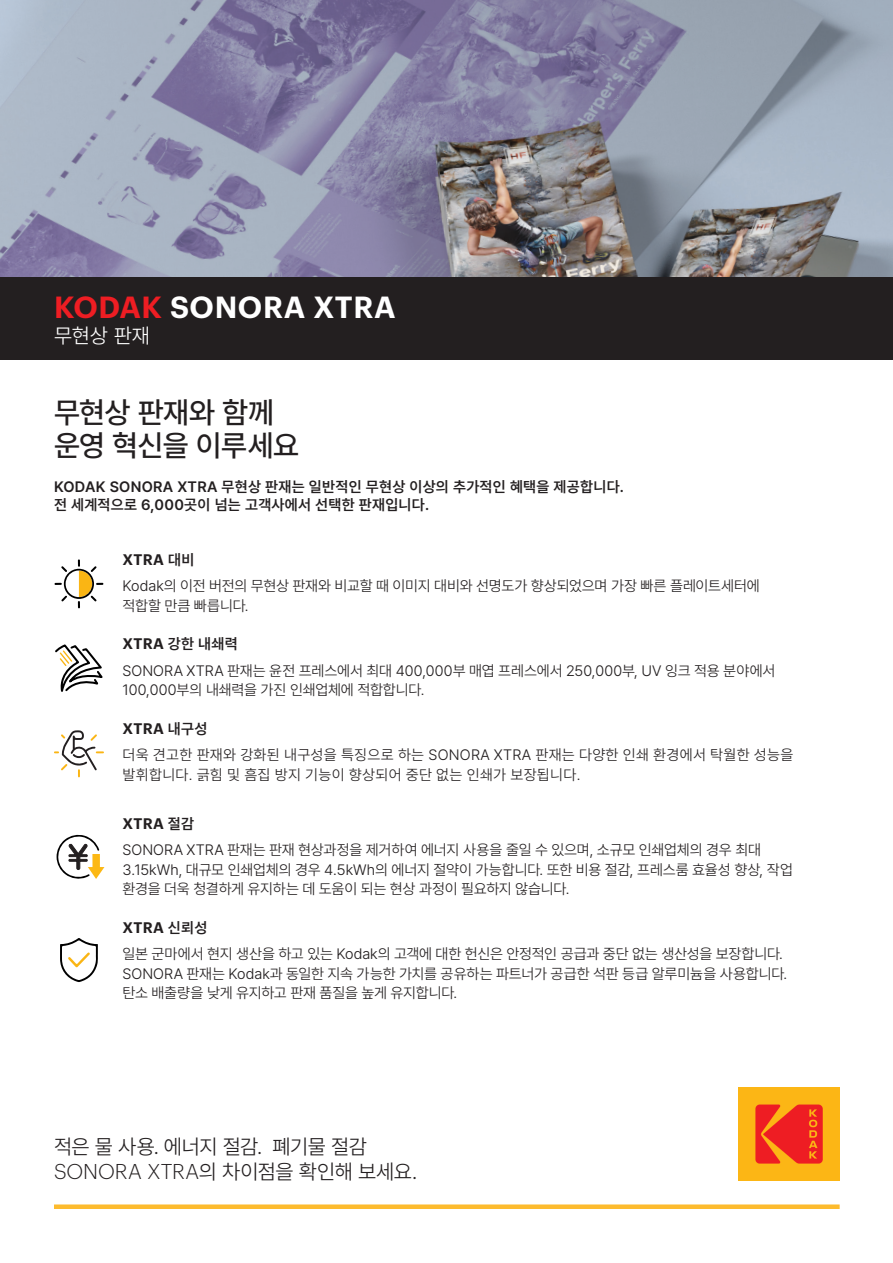
<style>
.page{position:relative;width:893px;height:1263px;background:#fff}
.page>*{position:absolute;margin:0;border:0;box-sizing:border-box;transform-origin:0 0}
._1st_Callout{font:500 30px "Pretendard";letter-spacing:-.02em;color:#231f20}
.KODAK_RED_Header{font:600 30px "Graphik";letter-spacing:.02em;color:#fff}
.First_Paragraph{font:300 21px/25.2px "Pretendard";letter-spacing:-.025em;color:#231f20}
.Header_2nd_Line{font:300 21px "Pretendard";color:#fff}
.body_9_11{font:300 15px/19.5px "Pretendard";letter-spacing:-.01em;color:#231f20}
.Body_para-9_11_Light{font:600 15px/18px "Pretendard";letter-spacing:.02em;color:#231f20}
.Body_para-9_11_Light-2{font:300 15px/19.5px "Pretendard";letter-spacing:.02em;color:#231f20}
.Body_para-9_11_Light-3{font:600 15px "Graphik";letter-spacing:.02em;color:#231f20}
.s1{color:#ee1d23}
.s2{font-family:"Pretendard"}
.s3{font-family:"Graphik"}
</style>
<div class="page">
<svg style="left:56px;top:834px;width:48px;height:45px"></svg>
<svg style="left:55px;top:644px;width:48px;height:48px"></svg>
<svg style="left:55px;top:559px;width:48px;height:49px"></svg>
<svg style="left:54px;top:730px;width:50px;height:47px"></svg>
<svg style="left:60px;top:938px;width:38px;height:44px"></svg>
<img style="left:0;top:0;width:893px;height:277px">
<div style="left:0;top:277px;width:893px;height:82px;background:#231f20"></div>
<div style="left:54px;top:1204px;width:786px;height:5px;background:#fdbb2e"></div>
<img style="left:738px;top:1088px;width:101px;height:92px">
<p class="KODAK_RED_Header" style="left:54px;top:284px;width:343px"><span class="s1">KODAK</span> SONORA XTRA</p>
<p class="Header_2nd_Line" style="left:54px;top:322px;width:97px">무현상 판재</p>
<p class="_1st_Callout" style="left:54px;top:390px;width:221px">무현상 판재와 함께</p>
<p class="_1st_Callout" style="left:54px;top:423px;width:247px">운영 혁신을 이루세요</p>
<p class="Body_para-9_11_Light" style="left:54px;top:477px;width:571px">KODAK SONORA XTRA 무현상 판재는 일반적인 무현상 이상의 추가적인 혜택을 제공합니다. 전 세계적으로 6,000곳이 넘는 고객사에서 선택한 판재입니다.</p>
<p class="Body_para-9_11_Light-3" style="left:123px;top:548px;width:73px">XTRA <span class="s2">대비</span></p>
<p class="body_9_11" style="left:123px;top:576px;width:639px">Kodak의 이전 버전의 무현상 판재와 비교할 때 이미지 대비와 선명도가 향상되었으며 가장 빠른 플레이트세터에 적합할 만큼 빠릅니다.</p>
<p class="Body_para-9_11_Light" style="left:123px;top:635px;width:117px"><span class="s3">XTRA</span> 강한 내쇄력</p>
<p class="body_9_11" style="left:123px;top:660px;width:654px">SONORA XTRA 판재는 윤전 프레스에서 최대 400,000부 매엽 프레스에서 250,000부, UV 잉크 적용 분야에서<br>100,000부의 내쇄력을 가진 인쇄업체에 적합합니다.</p>
<p class="Body_para-9_11_Light-3" style="left:123px;top:717px;width:86px">XTRA <span class="s2">내구성</span></p>
<p class="Body_para-9_11_Light-2" style="left:123px;top:744px;width:672px">더욱 견고한 판재와 강화된 내구성을 특징으로 하는 SONORA XTRA 판재는 다양한 인쇄 환경에서 탁월한 성능을 발휘합니다. 긁힘 및 흠집 방지 기능이 향상되어 중단 없는 인쇄가 보장됩니다.</p>
<p class="Body_para-9_11_Light-3" style="left:123px;top:812px;width:73px">XTRA <span class="s2">절감</span></p>
<p class="body_9_11" style="left:123px;top:840px;width:672px">SONORA XTRA 판재는 판재 현상과정을 제거하여 에너지 사용을 줄일 수 있으며, 소규모 인쇄업체의 경우 최대<br>3.15kWh, 대규모 인쇄업체의 경우 4.5kWh의 에너지 절약이 가능합니다. 또한 비용 절감, 프레스룸 효율성 향상, 작업 환경을 더욱 청결하게 유지하는 데 도움이 되는 현상 과정이 필요하지 않습니다.</p>
<p class="Body_para-9_11_Light-3" style="left:123px;top:916px;width:86px">XTRA <span class="s2">신뢰성</span></p>
<p class="body_9_11" style="left:123px;top:944px;width:666px">일본 군마에서 현지 생산을 하고 있는 Kodak의 고객에 대한 헌신은 안정적인 공급과 중단 없는 생산성을 보장합니다.<br>SONORA 판재는 Kodak과 동일한 지속 가능한 가치를 공유하는 파트너가 공급한 석판 등급 알루미늄을 사용합니다. 탄소 배출량을 낮게 유지하고 판재 품질을 높게 유지합니다.</p>
<p class="First_Paragraph" style="left:54px;top:1133px;width:365px">적은 물 사용. 에너지 절감. 폐기물 절감<br><span class="s3">SONORA XTRA</span>의 차이점을 확인해 보세요.</p>
</div>
